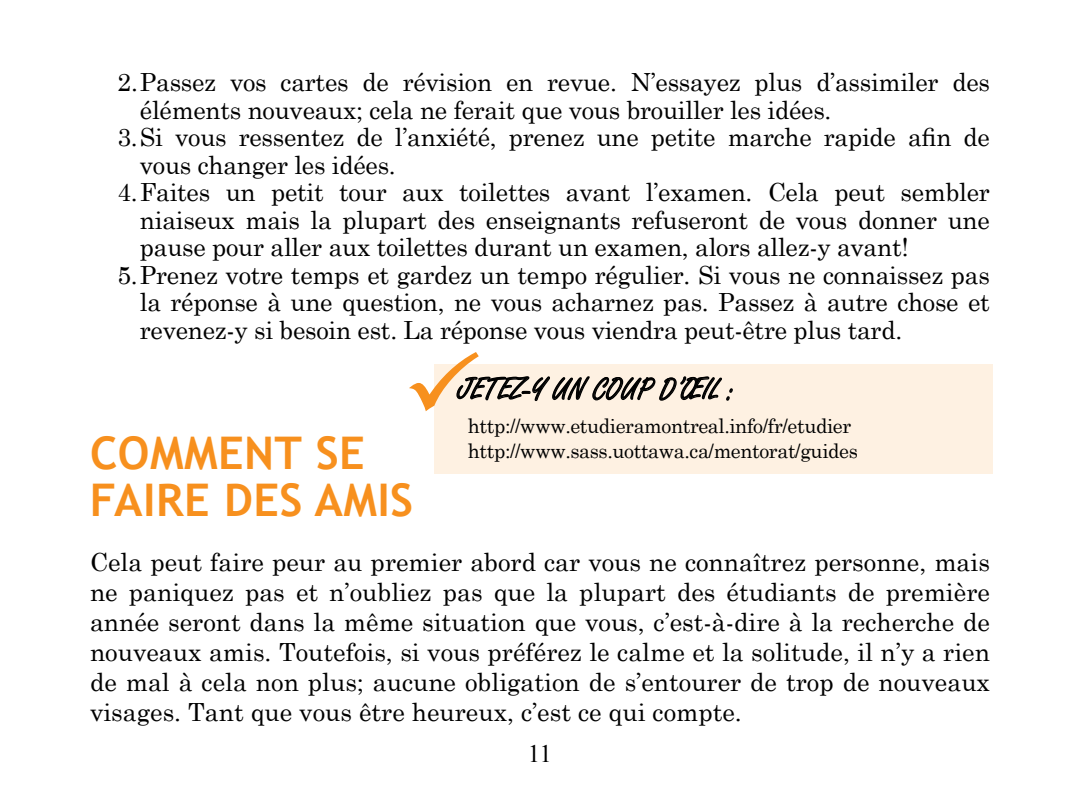
<style>
.page{position:relative;width:1080px;height:810px;background:#fff}
.page>*{position:absolute;margin:0;border:0;box-sizing:border-box;transform-origin:0 0}
.t1{font:700 45px/47.5px "Trebuchet MS";letter-spacing:.01em;color:#f7901e}
.t2{font:32.5px "Freestyle Script";color:#000}
.t3{font:25px/30px "Century Schoolbook";letter-spacing:-.01em;color:#000;text-align:justify}
.t4{font:25px "Times New Roman";color:#000}
.t5{font:20px/25px "Century Schoolbook";letter-spacing:-.02em;color:#000}
</style>
<div class="page">
<div style="left:434px;top:364px;width:558px;height:110px;background:#fef1e2"></div>
<svg style="left:409px;top:352px;width:324px;height:60px"></svg>
<p class="t3" style="left:118px;top:65px;width:874px">2.Passez vos cartes de révision en revue. N’essayez plus d’assimiler des</p>
<p class="t3" style="left:140px;top:92px;width:693px">éléments nouveaux; cela ne ferait que vous brouiller les idées.</p>
<p class="t3" style="left:117px;top:120px;width:874px">3.Si vous ressentez de l’anxiété, prenez une petite marche rapide afin de</p>
<p class="t3" style="left:140px;top:147px;width:257px">vous changer les idées.</p>
<p class="t3" style="left:117px;top:175px;width:874px">4.Faites un petit tour aux toilettes avant l’examen. Cela peut sembler</p>
<p class="t3" style="left:140px;top:202px;width:851px">niaiseux mais la plupart des enseignants refuseront de vous donner une</p>
<p class="t3" style="left:140px;top:230px;width:770px">pause pour aller aux toilettes durant un examen, alors allez-y avant!</p>
<p class="t3" style="left:117px;top:257px;width:874px">5.Prenez votre temps et gardez un tempo régulier. Si vous ne connaissez pas</p>
<p class="t3" style="left:140px;top:285px;width:851px">la réponse à une question, ne vous acharnez pas. Passez à autre chose et</p>
<p class="t3" style="left:140px;top:312px;width:764px">revenez-y si besoin est. La réponse vous viendra peut-être plus tard.</p>
<h2 class="t2" style="left:457px;top:372px;width:279px">JETEZ-Y UN COUP D’ŒIL :</h2>
<p class="t5" style="left:468px;top:411px;width:392px">http://www.etudieramontreal.info/fr/etudier http://www.sass.uottawa.ca/mentorat/guides</p>
<h1 class="t1" style="left:90px;top:429px;width:321px;text-indent:226px">SE<br>FAIRE DES AMIS</h1>
<p class="t3" style="left:90px;top:545px;width:902px">Cela peut faire peur au premier abord car vous ne connaîtrez personne, mais ne paniquez pas et n’oubliez pas que la plupart des étudiants de première année seront dans la même situation que vous, c’est-à-dire à la recherche de nouveaux amis. Toutefois, si vous préférez le calme et la solitude, il n’y a rien de mal à cela non plus; aucune obligation de s’entourer de trop de nouveaux visages. Tant que vous être heureux, c’est ce qui compte.</p>
<h1 class="t1" style="left:90px;top:429px;width:156px">COMMENT</h1>
<p class="t4" style="left:528px;top:737px;width:26px">11</p>
</div>
